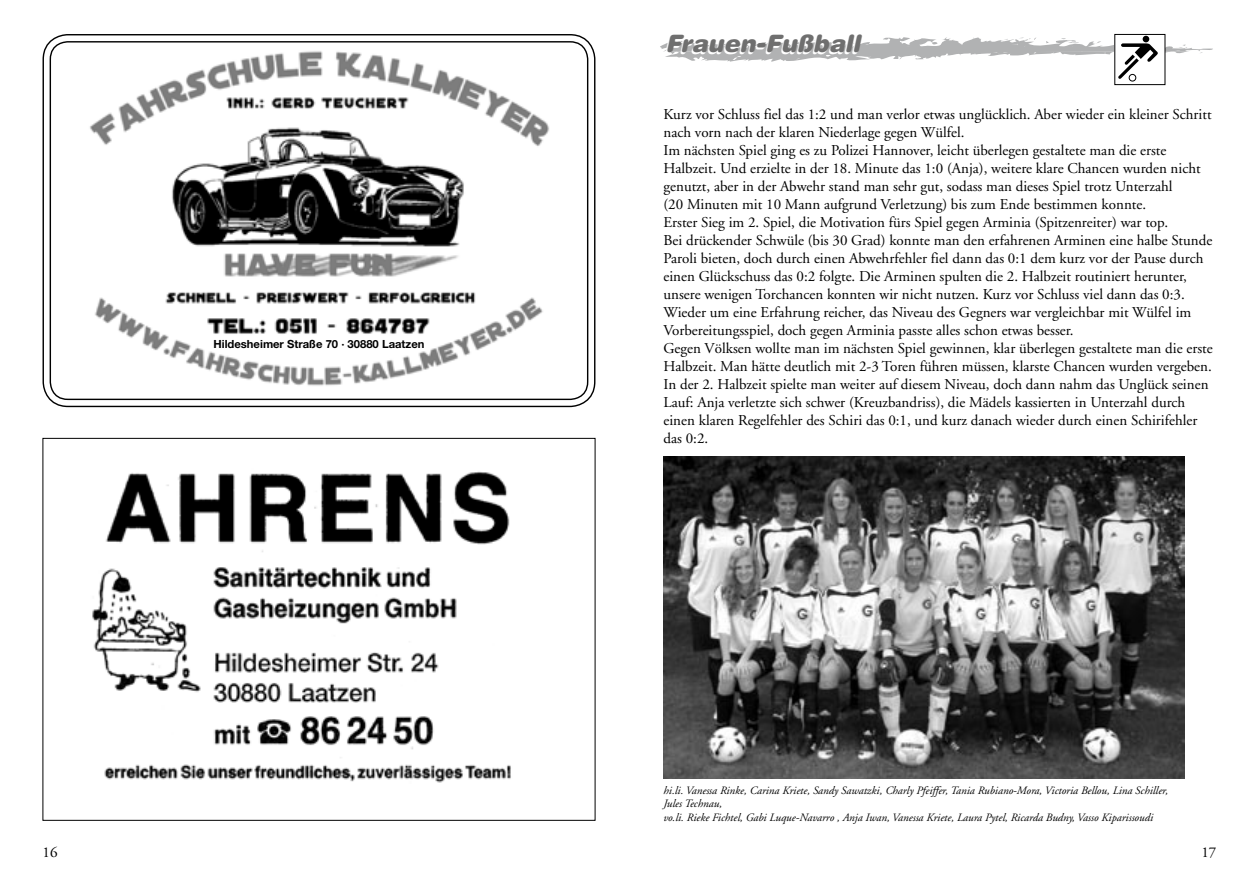
<style>
.page{position:relative;width:1259px;height:893px;background:#fff}
.page>*{position:absolute;margin:0;border:0;box-sizing:border-box;transform-origin:0 0}
.t1{font:italic 900 24px "Helvetica Rounded";color:#6f6f6f}
.t2{font:15px/18px "Adobe Garamond";color:#000}
.t3{font:italic 11.25px/13.5px "Adobe Garamond";color:#000}
.t4{font:700 11.25px "Helvetica Neue LT Std";color:#000}
</style>
<div class="page">
<svg style="left:660px;top:35px;width:553px;height:45px"></svg>
<div style="left:1128px;top:74px;width:8px;height:7px;border:1px solid #000;border-radius:50%"></div>
<div style="left:1114px;top:34px;width:51px;height:51px;border:1px solid #000"></div>
<img style="left:90px;top:51px;width:460px;height:335px">
<div style="left:43px;top:34px;width:552px;height:373px;border:9px solid #fff;border-radius:21px"></div>
<img style="left:92px;top:471px;width:419px;height:312px">
<img style="left:663px;top:456px;width:521px;height:322px">
<p class="t4" style="left:213px;top:337px;width:213px">Hildesheimer Straße 70 · 30880 Laatzen</p>
<h1 class="t1" style="left:665px;top:28px;width:196px">Frauen-Fußball</h1>
<p class="t2" style="left:663px;top:106px;width:551px">Kurz vor Schluss fiel das 1:2 und man verlor etwas unglücklich. Aber wieder ein kleiner Schritt nach vorn nach der klaren Niederlage gegen Wülfel.<br>Im nächsten Spiel ging es zu Polizei Hannover, leicht überlegen gestaltete man die erste Halbzeit. Und erzielte in der 18. Minute das 1:0 (Anja), weitere klare Chancen wurden nicht genutzt, aber in der Abwehr stand man sehr gut, sodass man dieses Spiel trotz Unterzahl<br>(20 Minuten mit 10 Mann aufgrund Verletzung) bis zum Ende bestimmen konnte.<br>Erster Sieg im 2. Spiel, die Motivation fürs Spiel gegen Arminia (Spitzenreiter) war top.<br>Bei drückender Schwüle (bis 30 Grad) konnte man den erfahrenen Arminen eine halbe Stunde Paroli bieten, doch durch einen Abwehrfehler fiel dann das 0:1 dem kurz vor der Pause durch einen Glückschuss das 0:2 folgte. Die Arminen spulten die 2. Halbzeit routiniert herunter, unsere wenigen Torchancen konnten wir nicht nutzen. Kurz vor Schluss viel dann das 0:3.<br>Wieder um eine Erfahrung reicher, das Niveau des Gegners war vergleichbar mit Wülfel im Vorbereitungsspiel, doch gegen Arminia passte alles schon etwas besser.<br>Gegen Völksen wollte man im nächsten Spiel gewinnen, klar überlegen gestaltete man die erste Halbzeit. Man hätte deutlich mit 2-3 Toren führen müssen, klarste Chancen wurden vergeben.<br>In der 2. Halbzeit spielte man weiter auf diesem Niveau, doch dann nahm das Unglück seinen Lauf: Anja verletzte sich schwer (Kreuzbandriss), die Mädels kassierten in Unterzahl durch einen klaren Regelfehler des Schiri das 0:1, und kurz danach wieder durch einen Schirifehler das 0:2.</p>
<p class="t3" style="left:663px;top:784px;width:506px">hi.li. Vanessa Rinke, Carina Kriete, Sandy Sawatzki, Charly Pfeiffer, Tania Rubiano-Mora, Victoria Bellou, Lina Schiller,<br>Jules Technau,<br>vo.li. Rieke Fichtel, Gabi Luque-Navarro , Anja Iwan, Vanessa Kriete, Laura Pytel, Ricarda Budny, Vasso Kiparissoudi</p>
<p class="t2" style="left:43px;top:844px;width:16px">16</p>
<p class="t2" style="left:1201px;top:844px;width:16px">17</p>
</div>
